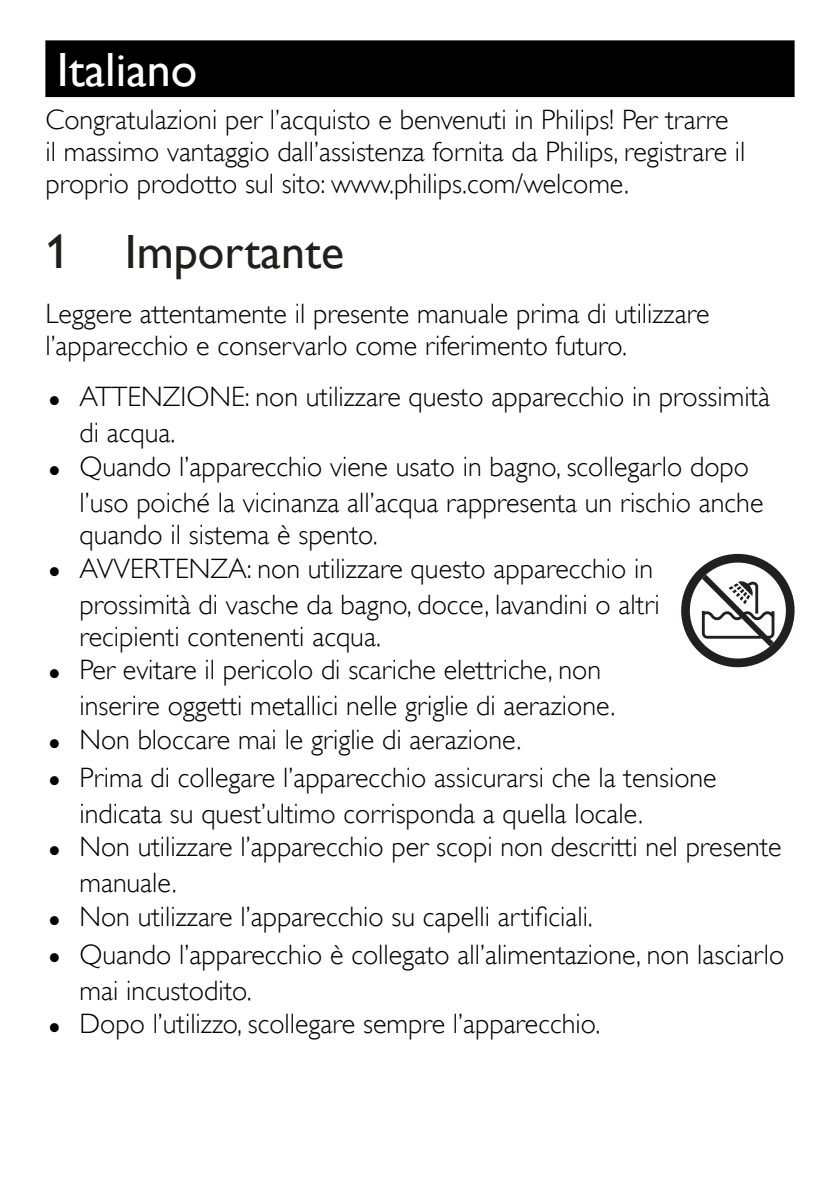
<style>
.page{position:relative;width:840px;height:1191px;background:#fff}
.page>*{position:absolute;margin:0;border:0;box-sizing:border-box;transform-origin:0 0}
.t1{font:48px "Gill Sans Alt One WGL";color:#211e1e}
.t2{font:48px "Gill Sans Alt One WGL";color:#fff}
.t3{font:28px/36px "Gill Sans Alt One WGL Light";color:#000}
.s1{font-size:36px}
</style>
<div class="page">
<div style="left:45px;top:40px;width:749px;height:57px;background:#000"></div>
<div style="left:680px;top:554px;width:114px;height:113px;background:#221f20;border-radius:50%"></div>
<div style="left:689px;top:562px;width:96px;height:96px;background:#fff;border-radius:50%"></div>
<svg style="left:693px;top:566px;width:86px;height:87px"></svg>
<h1 class="t2" style="left:57px;top:37px;width:142px">Italiano</h1>
<p class="t3" style="left:45px;top:104px;width:701px;line-height:32px">Congratulazioni per l’acquisto e benvenuti in Philips! Per trarre il massimo vantaggio dall’assistenza fornita da Philips, registrare il proprio prodotto sul sito: www.philips.com/welcome.</p>
<h1 class="t1" style="left:45px;top:219px;width:300px">1 Importante</h1>
<p class="t3" style="left:45px;top:297px;width:665px;line-height:32px">Leggere attentamente il presente manuale prima di utilizzare l’apparecchio e conservarlo come riferimento futuro.</p>
<p class="t3" style="left:79px;top:379px;width:691px;text-indent:-34px"><span class="s1">•</span> ATTENZIONE: non utilizzare questo apparecchio in prossimità di acqua.</p>
<p class="t3" style="left:79px;top:448px;width:685px;text-indent:-34px"><span class="s1">•</span> Quando l’apparecchio viene usato in bagno, scollegarlo dopo l’uso poiché la vicinanza all’acqua rappresenta un rischio anche</p>
<p class="t3" style="left:79px;top:516px;width:300px">quando il sistema è spento.</p>
<p class="t3" style="left:45px;top:550px;width:615px;text-align:right"><span class="s1">•</span> AVVERTENZA: non utilizzare questo apparecchio in prossimità di vasche da bagno, docce, lavandini o altri</p>
<p class="t3" style="left:79px;top:618px;width:303px">recipienti contenenti acqua.</p>
<p class="t3" style="left:79px;top:652px;width:537px;text-indent:-34px"><span class="s1">•</span> Per evitare il pericolo di scariche elettriche, non inserire oggetti metallici nelle griglie di aerazione.</p>
<p class="t3" style="left:45px;top:721px;width:477px"><span class="s1">•</span> Non bloccare mai le griglie di aerazione.</p>
<p class="t3" style="left:79px;top:759px;width:638px;text-indent:-34px"><span class="s1">•</span> Prima di collegare l’apparecchio assicurarsi che la tensione indicata su quest’ultimo corrisponda a quella locale.</p>
<p class="t3" style="left:79px;top:829px;width:703px;text-indent:-34px"><span class="s1">•</span> Non utilizzare l’apparecchio per scopi non descritti nel presente manuale.</p>
<p class="t3" style="left:45px;top:898px;width:548px"><span class="s1">•</span> Non utilizzare l’apparecchio su capelli artificiali.</p>
<p class="t3" style="left:79px;top:936px;width:706px;text-indent:-34px"><span class="s1">•</span> Quando l’apparecchio è collegato all’alimentazione, non lasciarlo mai incustodito.</p>
<p class="t3" style="left:45px;top:1006px;width:556px"><span class="s1">•</span> Dopo l’utilizzo, scollegare sempre l’apparecchio.</p>
</div>
